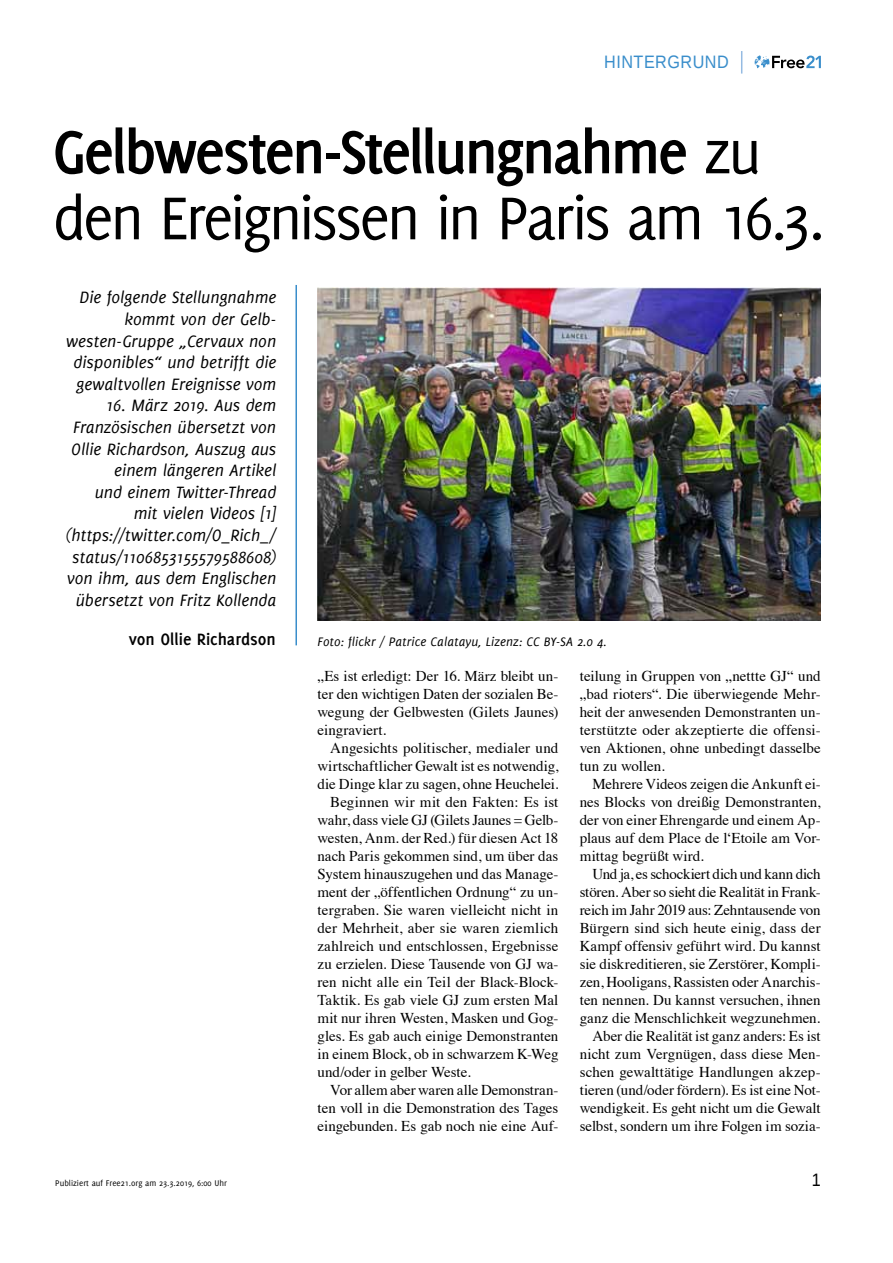
<style>
.page{position:relative;width:893px;height:1263px;background:#fff}
.page>*{position:absolute;margin:0;border:0;box-sizing:border-box;transform-origin:0 0}
.t1{font:66px/66px "Delicious";letter-spacing:-.045em;color:#000}
.t2{font:italic 18px/21.6px "Delicious";letter-spacing:-.005em;color:#000;text-align:right}
.t3{font:700 18px "Delicious";color:#000}
.t4{font:18px "Liberation Sans";letter-spacing:.03em;color:#3a8ecb;scale:.9 1}
.t5{font:18px "Liberation Sans";color:#000;scale:.9 1}
.t6{font:15px/18px "Times";color:#000;text-align:justify}
.t7{font:italic 13.5px "Delicious";letter-spacing:.01em;color:#000}
.t8{font:9px "Delicious";color:#000}
.s1{font-weight:700}
</style>
<div class="page">
<svg style="left:755px;top:55px;width:66px;height:13px"></svg>
<svg style="left:741px;top:51px;width:1px;height:23px"></svg>
<hr style="left:295px;top:285px;width:2px;height:360px;background:#3a8ecb">
<img style="left:317px;top:287px;width:504px;height:333px">
<p class="t4" style="left:604px;top:52px;width:140px">HINTERGRUND</p>
<h1 class="t1" style="left:52px;top:118px;width:774px"><span class="s1">Gelbwesten-Stellungnahme</span> zu den Ereignissen in Paris am 16.3.</h1>
<p class="t2" style="left:66px;top:287px;width:212px">Die folgende Stellungnahme kommt von der Gelb&shy;westen-Gruppe „Cervaux non disponibles“ und betrifft die gewaltvollen Ereignisse vom</p>
<p class="t2" style="left:66px;top:395px;width:212px">16. März 2019. Aus dem<br>Französischen übersetzt von<br>Ollie Richardson, Auszug aus einem längeren Artikel<br>und einem Twitter-Thread<br>mit vielen Videos [1] (https://twitter.com/O_Rich_/ status/1106853155579588608) von ihm, aus dem Englischen übersetzt von Fritz Kollenda</p>
<p class="t3" style="left:129px;top:629px;width:148px">von Ollie Richardson</p>
<p class="t7" style="left:317px;top:634px;width:291px">Foto: flickr / Patrice Calatayu, Lizenz: CC BY-SA 2.0 4.</p>
<p class="t6" style="left:317px;top:666px;width:242px">„Es ist erledigt: Der 16. März bleibt un&shy;ter den wichtigen Daten der sozialen Be&shy;wegung der Gelbwesten (Gilets Jaunes) eingraviert.</p>
<p class="t6" style="left:330px;top:738px;width:230px">Angesichts politischer, medialer und</p>
<p class="t6" style="left:317px;top:756px;width:242px">wirtschaftlicher Gewalt ist es notwendig,</p>
<p class="t6" style="left:317px;top:774px;width:242px">die Dinge klar zu sagen, ohne Heuchelei.</p>
<p class="t6" style="left:330px;top:792px;width:230px">Beginnen wir mit den Fakten: Es ist</p>
<p class="t6" style="left:317px;top:810px;width:242px">wahr, dass viele GJ (Gilets Jaunes = Gelb-</p>
<p class="t6" style="left:317px;top:828px;width:242px">westen, Anm. der Red.) für diesen Act 18</p>
<p class="t6" style="left:317px;top:846px;width:242px">nach Paris gekommen sind, um über das</p>
<p class="t6" style="left:317px;top:864px;width:242px">System hinauszugehen und das Manage-</p>
<p class="t6" style="left:317px;top:882px;width:242px">ment der „öffentlichen Ordnung“ zu un-</p>
<p class="t6" style="left:317px;top:900px;width:242px">tergraben. Sie waren vielleicht nicht in</p>
<p class="t6" style="left:317px;top:918px;width:242px">der Mehrheit, aber sie waren ziemlich</p>
<p class="t6" style="left:317px;top:936px;width:242px">zahlreich und entschlossen, Ergebnisse</p>
<p class="t6" style="left:317px;top:954px;width:242px">zu erzielen. Diese Tausende von GJ wa-</p>
<p class="t6" style="left:317px;top:972px;width:242px">ren nicht alle ein Teil der Black-Block-</p>
<p class="t6" style="left:317px;top:990px;width:242px">Taktik. Es gab viele GJ zum ersten Mal</p>
<p class="t6" style="left:317px;top:1008px;width:242px">mit nur ihren Westen, Masken und Gog-</p>
<p class="t6" style="left:317px;top:1026px;width:242px">gles. Es gab auch einige Demonstranten</p>
<p class="t6" style="left:317px;top:1044px;width:242px">in einem Block, ob in schwarzem K-Weg</p>
<p class="t6" style="left:317px;top:1062px;width:155px">und/oder in gelber Weste.</p>
<p class="t6" style="left:330px;top:1080px;width:230px">Vor allem aber waren alle Demonstran-</p>
<p class="t6" style="left:317px;top:1098px;width:242px">ten voll in die Demonstration des Tages</p>
<p class="t6" style="left:317px;top:1116px;width:242px">eingebunden. Es gab noch nie eine Auf-</p>
<p class="t6" style="left:580px;top:666px;width:242px">teilung in Gruppen von „nettte GJ“ und „bad rioters“. Die überwiegende Mehr&shy;heit der anwesenden Demonstranten un&shy;terstützte oder akzeptierte die offensi&shy;ven Aktionen, ohne unbedingt dasselbe tun zu wollen.</p>
<p class="t6" style="left:580px;top:774px;width:242px;text-indent:13px">Mehrere Videos zeigen die Ankunft ei&shy;nes Blocks von dreißig Demonstranten, der von einer Ehrengarde und einem Ap&shy;plaus auf dem Place de l‘Etoile am Vor&shy;mittag begrüßt wird.</p>
<p class="t6" style="left:580px;top:864px;width:242px;text-align:right">Und ja, es schockiert dich und kann dich stören. Aber so sieht die Realität in Frank&shy;reich im Jahr 2019 aus: Zehntausende von Bürgern sind sich heute einig, dass der Kampf offensiv geführt wird. Du kannst sie diskreditieren, sie Zerstörer, Kompli&shy;zen, Hooligans, Rassisten oder Anarchis&shy;ten nennen. Du kannst versuchen, ihnen ganz die Menschlichkeit wegzunehmen.<br>Aber die Realität ist ganz anders: Es ist nicht zum Vergnügen, dass diese Men&shy;schen gewalttätige Handlungen akzep&shy;tieren (und/oder fördern). Es ist eine Not&shy;wendigkeit. Es geht nicht um die Gewalt selbst, sondern um ihre Folgen im sozia-</p>
<p class="t8" style="left:55px;top:1177px;width:173px">Publiziert auf Free21.org am 23.3.2019, 6:00 Uhr</p>
<p class="t5" style="left:812px;top:1169px;width:12px">1</p>
</div>
